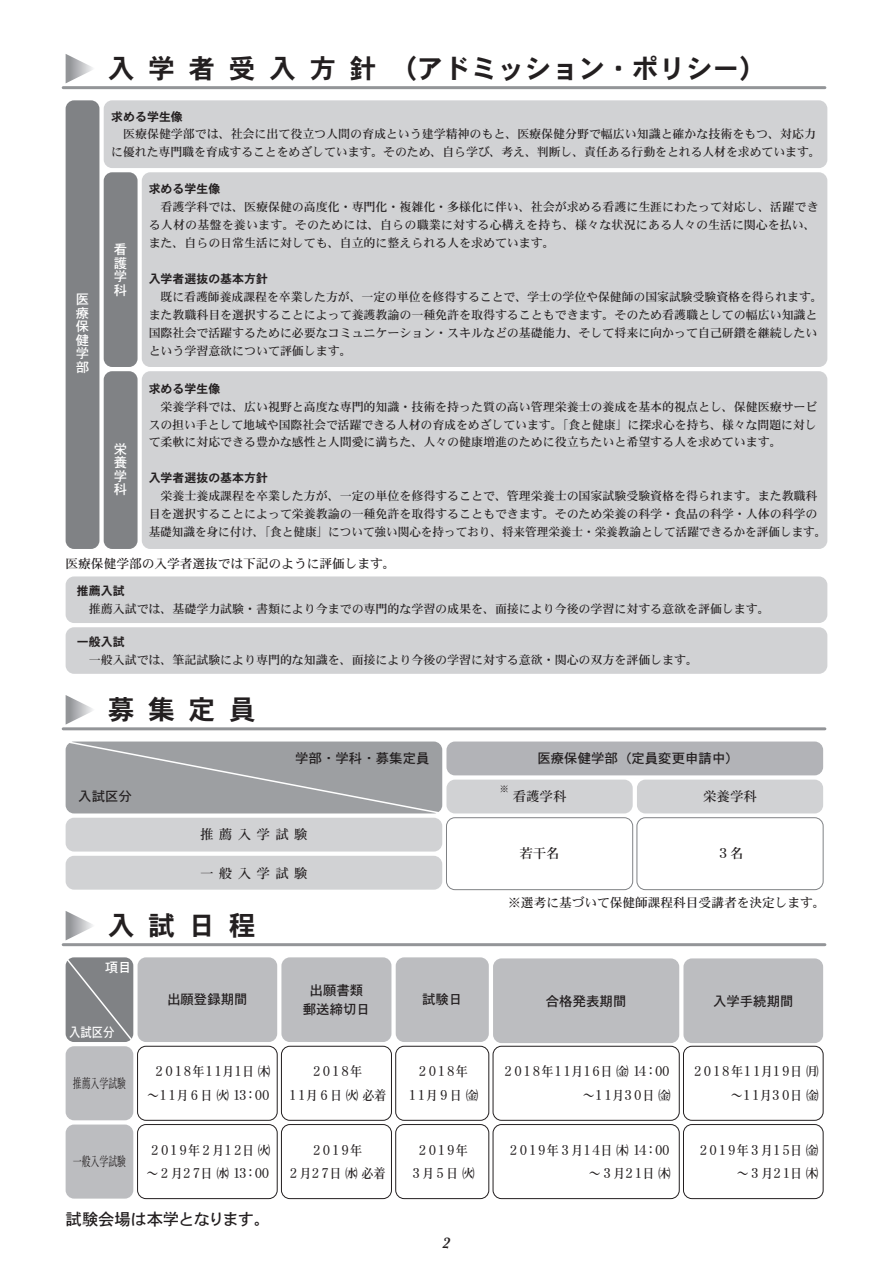
<style>
.page{position:relative;width:893px;height:1263px;background:#fff}
.page>*{position:absolute;margin:0;border:0;box-sizing:border-box;transform-origin:0 0}
.t1{font:26.85px "DFHS Gothic Std W7";color:#231f20}
.t2{font:26.85px "DFHS Gothic Std W7";letter-spacing:.5em;color:#231f20}
.t3{font:16.35px "DFHS Gothic Std W5";letter-spacing:-.035em;color:#231f20}
.t4{font:italic 600 15.9px "Baskerville";color:#231f20}
.t5{font:13.5px/23.5px "DFHS Mincho Std W5";letter-spacing:-.17em;color:#231f20;text-align:right;scale:.9 1}
.t6{font:13.5px/19.4px "DFHS Gothic Std W5";color:#231f20;text-align:center}
.t7{font:13.5px "DFHS Mincho Std W5";letter-spacing:-.17em;color:#231f20}
.t8{font:13.5px/13.5px "DFHS Gothic Std W5";color:#fff;text-align:justify}
.t9{font:13.5px "DFHS Mincho Std W3";color:#231f20;scale:.66 1}
.t10{font:13.5px/23.5px "DFHS Mincho Std W5";letter-spacing:-.085em;color:#231f20;text-align:center;scale:.9 1}
.t11{font:13.5px "DFHS Gothic Std W5";color:#fff;scale:.85 1}
.t12{font:12.75px "DFHS Mincho Std W5";color:#231f20}
.t13{font:12px/17.9px "DFHS Mincho Std W5";color:#231f20}
.t14{font:12px "DFHS Gothic Std W7";color:#231f20}
.t15{font:9px "DFHS Mincho Std W5";color:#231f20}
.s1{font-family:"DFHS Gothic Std W7"}
</style>
<div class="page">
<hr style="left:63px;top:86px;width:762px;height:3px;background:#939598">
<svg style="left:66px;top:54px;width:27px;height:29px"></svg>
<hr style="left:63px;top:727px;width:762px;height:3px;background:#939598">
<svg style="left:66px;top:695px;width:27px;height:30px"></svg>
<div style="left:446px;top:741px;width:377px;height:34px;background:#b2b3b7;border-radius:8px"></div>
<div style="left:446px;top:780px;width:187px;height:33px;background:#d1d2d4;border-radius:8px"></div>
<div style="left:637px;top:780px;width:186px;height:33px;background:#d1d2d4;border-radius:8px"></div>
<div style="left:446px;top:817px;width:187px;height:73px;border:1px solid #808285;border-radius:8px"></div>
<div style="left:66px;top:856px;width:376px;height:34px;background:#d1d2d4;border-radius:8px"></div>
<div style="left:66px;top:818px;width:376px;height:33px;background:#d1d2d4;border-radius:8px"></div>
<div style="left:636px;top:817px;width:188px;height:73px;border:1px solid #808285;border-radius:8px"></div>
<svg style="left:65px;top:741px;width:378px;height:73px;background:#a1a3a6"></svg>
<hr style="left:63px;top:943px;width:762px;height:3px;background:#939598">
<svg style="left:66px;top:911px;width:27px;height:29px"></svg>
<div style="left:66px;top:1046px;width:67px;height:74px;background:#bcbdc0;border-radius:8px"></div>
<div style="left:66px;top:1124px;width:67px;height:74px;background:#bcbdc0;border-radius:8px"></div>
<div style="left:66px;top:100px;width:33px;height:449px;background:#808285;border-radius:8px"></div>
<div style="left:104px;top:371px;width:34px;height:178px;background:#808285;border-radius:8px"></div>
<div style="left:104px;top:172px;width:34px;height:195px;background:#808285;border-radius:8px"></div>
<div style="left:142px;top:371px;width:685px;height:178px;background:#d1d2d4;border-radius:8px"></div>
<div style="left:142px;top:172px;width:685px;height:195px;background:#d1d2d4;border-radius:8px"></div>
<div style="left:104px;top:100px;width:723px;height:68px;background:#d1d2d4;border-radius:8px"></div>
<div style="left:66px;top:576px;width:761px;height:47px;background:#d1d2d4;border-radius:8px"></div>
<div style="left:66px;top:627px;width:761px;height:47px;background:#d1d2d4;border-radius:8px"></div>
<svg style="left:65px;top:957px;width:69px;height:85px;background:#87898c"></svg>
<div style="left:493px;top:958px;width:186px;height:85px;background:#bcbdc0;border-radius:8px"></div>
<div style="left:683px;top:958px;width:140px;height:85px;background:#bcbdc0;border-radius:8px"></div>
<div style="left:138px;top:957px;width:139px;height:85px;background:#bcbdc0;border-radius:8px"></div>
<div style="left:281px;top:957px;width:110px;height:85px;background:#bcbdc0;border-radius:8px"></div>
<div style="left:396px;top:957px;width:93px;height:85px;background:#bcbdc0;border-radius:8px"></div>
<div style="left:137px;top:1046px;width:140px;height:74px;border:1px solid #231f20;border-radius:8px"></div>
<div style="left:281px;top:1046px;width:111px;height:74px;border:1px solid #231f20;border-radius:8px"></div>
<div style="left:493px;top:1046px;width:186px;height:74px;border:1px solid #231f20;border-radius:8px"></div>
<div style="left:683px;top:1046px;width:140px;height:74px;border:1px solid #231f20;border-radius:8px"></div>
<div style="left:395px;top:1046px;width:94px;height:74px;border:1px solid #231f20;border-radius:8px"></div>
<div style="left:137px;top:1124px;width:140px;height:75px;border:1px solid #231f20;border-radius:8px"></div>
<div style="left:281px;top:1124px;width:111px;height:75px;border:1px solid #231f20;border-radius:8px"></div>
<div style="left:493px;top:1124px;width:186px;height:75px;border:1px solid #231f20;border-radius:8px"></div>
<div style="left:683px;top:1124px;width:140px;height:75px;border:1px solid #231f20;border-radius:8px"></div>
<div style="left:395px;top:1124px;width:94px;height:75px;border:1px solid #231f20;border-radius:8px"></div>
<p class="t8" style="left:76px;top:293px;width:14px">医療保健学部</p>
<p class="t1" style="left:108px;top:54px;width:660px">入学者受入方針（アドミッション・ポリシー）</p>
<p class="t13" style="left:111px;top:107px;width:711px"><span class="s1">求める学生像<br></span>　医療保健学部では、社会に出て役立つ人間の育成という建学精神のもと、医療保健分野で幅広い知識と確かな技術をもつ、対応力に優れた専門職を育成することをめざしています。そのため、自ら学び、考え、判断し、責任ある行動をとれる人材を求めています。</p>
<p class="t13" style="left:149px;top:180px;width:671px"><span class="s1">求める学生像<br></span>　看護学科では、医療保健の高度化・専門化・複雑化・多様化に伴い、社会が求める看護に生涯にわたって対応し、活躍できる人材の基盤を養います。そのためには、自らの職業に対する心構えを持ち、様々な状況にある人々の生活に関心を払い、また、自らの日常生活に対しても、自立的に整えられる人を求めています。</p>
<p class="t14" style="left:149px;top:272px;width:121px">入学者選抜の基本方針</p>
<p class="t13" style="left:161px;top:287px;width:664px">既に看護師養成課程を卒業した方が、一定の単位を修得することで、学士の学位や保健師の国家試験受験資格を得られます。</p>
<p class="t13" style="left:149px;top:305px;width:670px">また教職科目を選択することによって養護教諭の一種免許を取得することもできます。そのため看護職としての幅広い知識と</p>
<p class="t13" style="left:149px;top:323px;width:670px">国際社会で活躍するために必要なコミュニケーション・スキルなどの基礎能力、そして将来に向かって自己研鑽を継続したい</p>
<p class="t13" style="left:149px;top:341px;width:205px">という学習意欲について評価します。</p>
<p class="t13" style="left:149px;top:379px;width:670px"><span class="s1">求める学生像<br></span>　栄養学科では、広い視野と高度な専門的知識・技術を持った質の高い管理栄養士の養成を基本的視点とし、保健医療サービスの担い手として地域や国際社会で活躍できる人材の育成をめざしています。「食と健康」に探求心を持ち、様々な問題に対して柔軟に対応できる豊かな感性と人間愛に満ちた、人々の健康増進のために役立ちたいと希望する人を求めています。</p>
<p class="t14" style="left:149px;top:471px;width:121px">入学者選抜の基本方針</p>
<p class="t13" style="left:161px;top:487px;width:658px">栄養士養成課程を卒業した方が、一定の単位を修得することで、管理栄養士の国家試験受験資格を得られます。また教職科</p>
<p class="t13" style="left:149px;top:505px;width:670px">目を選択することによって栄養教諭の一種免許を取得することもできます。そのため栄養の科学・食品の科学・人体の科学の</p>
<p class="t13" style="left:149px;top:523px;width:679px">基礎知識を身に付け、「食と健康」について強い関心を持っており、将来管理栄養士・栄養教諭として活躍できるかを評価します。</p>
<p class="t8" style="left:114px;top:242px;width:14px">看護学科</p>
<p class="t8" style="left:114px;top:442px;width:14px">栄養学科</p>
<p class="t12" style="left:66px;top:557px;width:331px">医療保健学部の入学者選抜では下記のように評価します。</p>
<p class="t13" style="left:77px;top:582px;width:694px"><span class="s1">推薦入試<br></span>　推薦入試では、基礎学力試験・書類により今までの専門的な学習の成果を、面接により今後の学習に対する意欲を評価します。</p>
<p class="t13" style="left:77px;top:632px;width:623px"><span class="s1">一般入試<br></span>　一般入試では、筆記試験により専門的な知識を、面接により今後の学習に対する意欲・関心の双方を評価します。</p>
<p class="t2" style="left:108px;top:695px;width:149px">募集定員</p>
<p class="t6" style="left:78px;top:786px;width:55px">入試区分</p>
<p class="t6" style="left:295px;top:748px;width:136px">学部・学科・募集定員</p>
<p class="t7" style="left:200px;top:827px;width:109px">推薦入学試験</p>
<p class="t7" style="left:200px;top:865px;width:109px">一般入学試験</p>
<p class="t2" style="left:108px;top:911px;width:149px">入試日程</p>
<p class="t8" style="left:105px;top:961px;width:28px">項目</p>
<p class="t11" style="left:69px;top:1025px;width:55px">入試区分</p>
<p class="t6" style="left:167px;top:990px;width:82px">出願登録期間</p>
<p class="t6" style="left:303px;top:980px;width:69px">出願書類郵送締切日</p>
<p class="t6" style="left:422px;top:990px;width:42px">試験日</p>
<p class="t6" style="left:537px;top:748px;width:203px">医療保健学部（定員変更申請中）</p>
<p class="t7" style="left:513px;top:789px;width:55px">看護学科</p>
<p class="t7" style="left:703px;top:789px;width:55px">栄養学科</p>
<p class="t15" style="left:500px;top:784px;width:10px">※</p>
<p class="t7" style="left:519px;top:846px;width:42px">若干名</p>
<p class="t7" style="left:717px;top:846px;width:28px">３名</p>
<p class="t12" style="left:508px;top:895px;width:319px">※選考に基づいて保健師課程科目受講者を決定します。</p>
<p class="t6" style="left:546px;top:991px;width:82px">合格発表期間</p>
<p class="t6" style="left:713px;top:991px;width:82px">入学手続期間</p>
<p class="t9" style="left:73px;top:1076px;width:82px">推薦入学試験</p>
<p class="t5" style="left:135px;top:1059px;width:153px">２０１８年１１月１日 ㈭<br>　～１１月６日 ㈫１３：００</p>
<p class="t5" style="left:692px;top:1059px;width:142px">２０１８年１１月１９日 ㈪～１１月３０日 ㈮</p>
<p class="t5" style="left:287px;top:1059px;width:112px;text-align:center">２０１８年<br>１１月６日 ㈫ 必着</p>
<p class="t5" style="left:406px;top:1059px;width:81px;text-align:center">２０１８年<br>１１月９日 ㈮</p>
<p class="t5" style="left:502px;top:1059px;width:190px">２０１８年１１月１６日 ㈮１４：００～１１月３０日 ㈮</p>
<p class="t9" style="left:73px;top:1154px;width:82px">一般入学試験</p>
<p class="t5" style="left:147px;top:1138px;width:141px;text-align:left">２０１９年２月１２日 ㈫～２月２７日 ㈬１３：００</p>
<p class="t5" style="left:697px;top:1138px;width:136px">２０１９年３月１５日 ㈮～３月２１日 ㈭</p>
<p class="t5" style="left:287px;top:1138px;width:110px;text-align:center">２０１９年<br>２月２７日 ㈬ 必着</p>
<p class="t10" style="left:410px;top:1138px;width:73px">２０１９年<br>３月５日 ㈫</p>
<p class="t5" style="left:508px;top:1138px;width:184px">２０１９年３月１４日 ㈭１４：００～３月２１日 ㈭</p>
<p class="t3" style="left:66px;top:1210px;width:207px">試験会場は本学となります。</p>
<h3 class="t4" style="left:442px;top:1231px;width:9px">2</h3>
</div>
